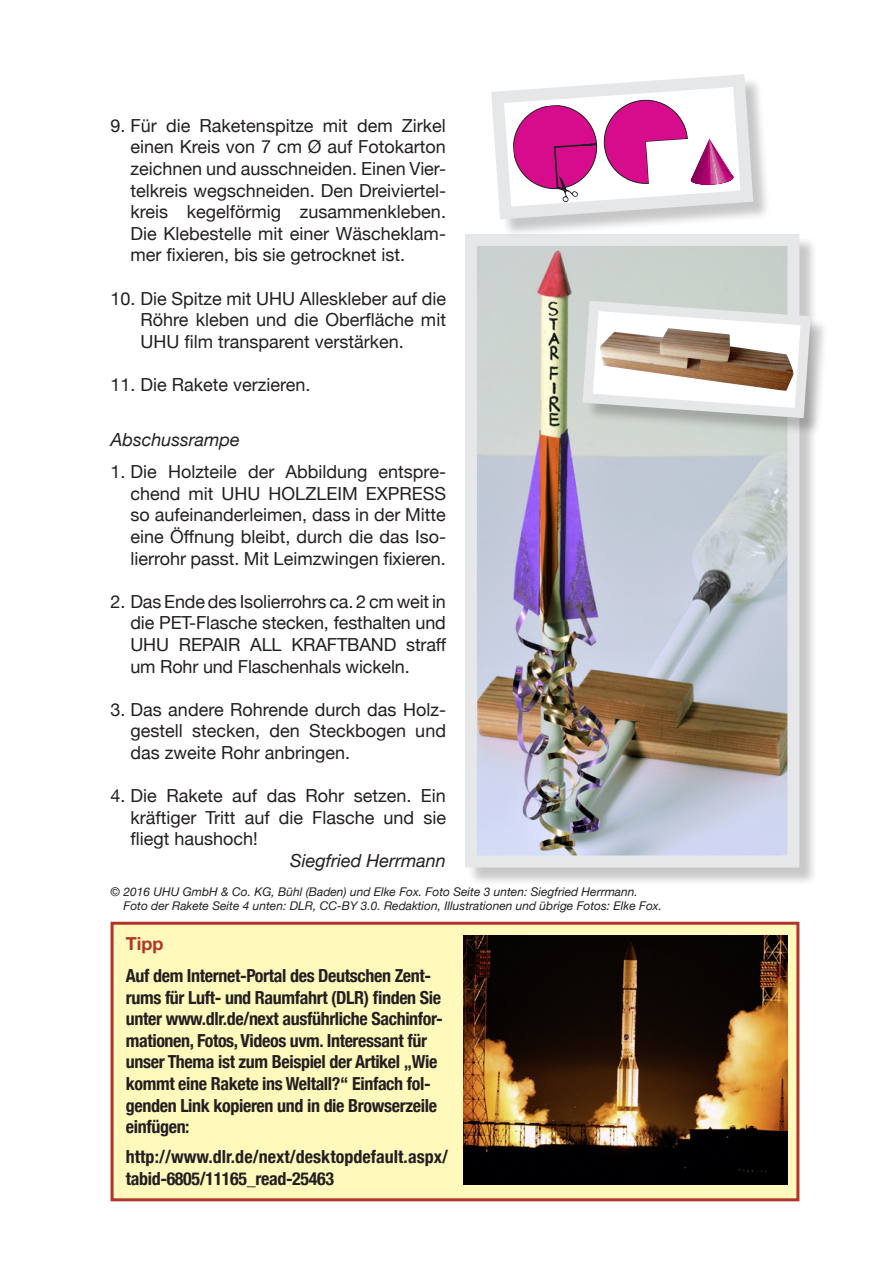
<style>
.page{position:relative;width:893px;height:1263px;background:#fff}
.page>*{position:absolute;margin:0;border:0;box-sizing:border-box;transform-origin:0 0}
.t1{font:18px/21.6px "Helvetica Neue";color:#231f20;text-align:justify}
.t2{font:700 condensed 18px/21.6px "Helvetica Neue";letter-spacing:-.02em;color:#231f20}
.t3{font:700 condensed 18px/21.6px "Helvetica Neue";color:#231f20}
.t4{font:italic 18px "Helvetica Neue";color:#231f20}
.t5{font:700 18px "Helvetica Neue";color:#b1352b}
.t6{font:italic 12px/14.4px "Helvetica Neue";color:#231f20}
</style>
<div class="page">
<div style="left:111px;top:922px;width:688px;height:279px;background:#fff9bc;border:3px solid #b1352b"></div>
<img style="left:464px;top:935px;width:323px;height:250px">
<div style="left:467px;top:236px;width:351px;height:650px;background:#231f20;opacity:.25"></div>
<img style="left:478px;top:247px;width:308px;height:607px">
<div style="left:465px;top:234px;width:334px;height:633px;border:12px solid #e6e7e9"></div>
<div style="left:494px;top:77px;width:277px;height:160px;background:#231f20;opacity:.25"></div>
<svg style="left:491px;top:74px;width:269px;height:152px"></svg>
<div style="left:585px;top:304px;width:244px;height:132px;background:#231f20;opacity:.25"></div>
<svg style="left:577px;top:296px;width:239px;height:127px"></svg>
<p class="t1" style="left:131px;top:114px;width:317px;text-indent:-20px">9. Für die Raketenspitze mit dem Zirkel einen Kreis von 7 cm Ø auf Fotokarton zeichnen und ausschneiden. Einen Vier&shy;telkreis wegschneiden. Den Dreiviertel&shy;kreis kegelförmig zusammenkleben.<br>Die Klebestelle mit einer Wäscheklam&shy;mer fixieren, bis sie getrocknet ist.</p>
<p class="t1" style="left:141px;top:287px;width:307px;text-indent:-30px">10. Die Spitze mit UHU Alleskleber auf die Röhre kleben und die Oberfläche mit UHU film transparent verstärken.</p>
<p class="t1" style="left:111px;top:374px;width:202px">11. Die Rakete verzieren.</p>
<p class="t4" style="left:111px;top:428px;width:131px">Abschussrampe</p>
<p class="t1" style="left:131px;top:461px;width:317px;text-indent:-20px">1. Die Holzteile der Abbildung entspre&shy;chend mit UHU HOLZLEIM EXPRESS so aufeinanderleimen, dass in der Mitte eine Öffnung bleibt, durch die das Iso&shy;lierrohr passt. Mit Leimzwingen fixieren.</p>
<p class="t1" style="left:130px;top:590px;width:317px;text-indent:-20px">2. Das Ende des Isolierrohrs ca. 2 cm weit in die PET-Flasche stecken, festhalten und UHU REPAIR ALL KRAFTBAND straff um Rohr und Flaschenhals wickeln.</p>
<p class="t1" style="left:131px;top:698px;width:317px;text-indent:-20px">3. Das andere Rohrende durch das Holz&shy;gestell stecken, den Steckbogen und das zweite Rohr anbringen.</p>
<p class="t1" style="left:131px;top:785px;width:317px;text-indent:-20px">4. Die Rakete auf das Rohr setzen. Ein kräftiger Tritt auf die Flasche und sie fliegt haushoch!</p>
<p class="t4" style="left:290px;top:850px;width:157px">Siegfried Herrmann</p>
<p class="t6" style="left:123px;top:884px;width:540px;text-indent:-13px">© 2016 UHU GmbH &amp; Co. KG, Bühl (Baden) und Elke Fox. Foto Seite 3 unten: Siegfried Herrmann.<br>Foto der Rakete Seite 4 unten: DLR, CC-BY 3.0. Redaktion, Illustrationen und übrige Fotos: Elke Fox.</p>
<p class="t5" style="left:126px;top:932px;width:39px">Tipp</p>
<p class="t2" style="left:126px;top:964px;width:318px">Auf dem Internet-Portal des Deutschen Zent&shy;rums für Luft- und Raumfahrt (DLR) finden Sie unter www.dlr.de/next ausführliche Sachinfor&shy;mationen, Fotos, Videos uvm. Interessant für unser Thema ist zum Beispiel der Artikel „Wie kommt eine Rakete ins Weltall?“ Einfach fol&shy;genden Link kopieren und in die Browserzeile einfügen:</p>
<p class="t3" style="left:126px;top:1146px;width:324px">http://www.dlr.de/next/desktopdefault.aspx/ tabid-6805/11165_read-25463</p>
</div>
